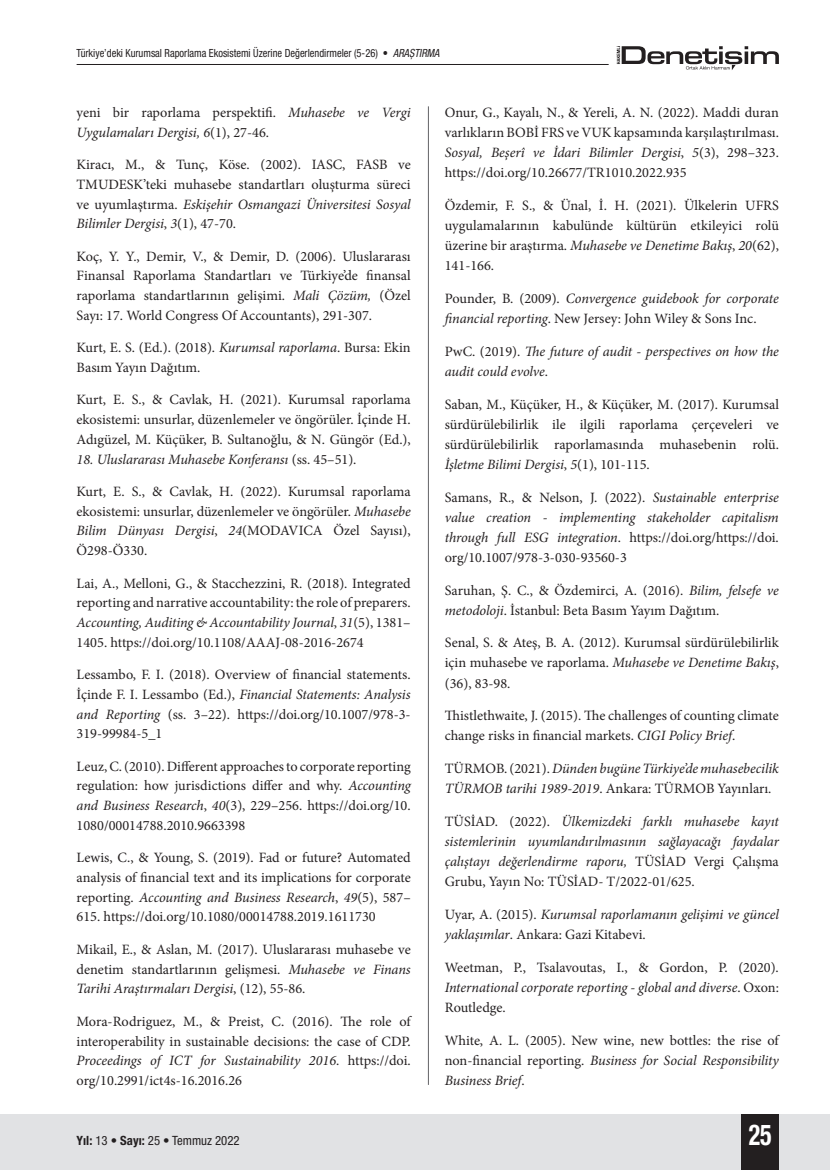
<style>
.page{position:relative;width:830px;height:1170px;background:#fff}
.page>*{position:absolute;margin:0;border:0;box-sizing:border-box;transform-origin:0 0}
.t1{font:700 condensed 28.8px "Helvetica Neue LT Pro";color:#fff;scale:.83 1}
.t2{font:14.25px/19.6px "Minion Pro";color:#231f20;text-align:justify}
.t3{font:italic 14.25px/20.1px "Minion Pro";letter-spacing:-.01em;color:#231f20}
.t4{font:condensed 12.75px "Helvetica Neue LT Pro";color:#231f20}
.t5{font:condensed 11.25px "Helvetica Neue LT Pro";color:#231f20;scale:.93 1}
.s1{font-style:italic}
.s2{font-style:normal}
.s3{font-weight:700}
</style>
<div class="page">
<div style="left:0;top:1114px;width:829px;height:55px;background:#e1e2e4"></div>
<div style="left:741px;top:1114px;width:37px;height:55px;background:#231f20"></div>
<hr style="left:77px;top:64px;width:531px;height:1px;background:#231f20">
<svg style="left:616px;top:46px;width:162px;height:24px"></svg>
<hr style="left:428px;top:106px;width:1px;height:978px;background:#636366">
<p class="t5" style="left:77px;top:47px;width:391px">Türkiye’deki Kurumsal Raporlama Ekosistemi Üzerine Değerlendirmeler (5-26) • <span class="s1">ARAŞTIRMA</span></p>
<p class="t2" style="left:77px;top:103px;width:335px">yeni bir raporlama perspektifi. <span class="s1">Muhasebe ve Vergi<br>Uygulamaları Dergisi, 6</span>(1), 27-46.</p>
<p class="t2" style="left:77px;top:155px;width:335px">Kiracı, M., &amp; Tunç, Köse. (2002). IASC, FASB ve TMUDESK’teki muhasebe standartları oluşturma süreci ve uyumlaştırma. <span class="s1">Eskişehir Osmangazi Üniversitesi Sosyal Bilimler Dergisi</span>, <span class="s1">3</span>(1), 47-70.</p>
<p class="t2" style="left:77px;top:246px;width:335px">Koç, Y. Y., Demir, V., &amp; Demir, D. (2006). Uluslararası Finansal Raporlama Standartları ve Türkiye’de finansal raporlama standartlarının gelişimi. <span class="s1">Mali Çözüm,</span> (Özel Sayı: 17. World Congress Of Accountants), 291-307.</p>
<p class="t2" style="left:77px;top:338px;width:335px">Kurt, E. S. (Ed.). (2018). <span class="s1">Kurumsal raporlama</span>. Bursa: Ekin<br>Basım Yayın Dağıtım.</p>
<p class="t2" style="left:77px;top:390px;width:335px">Kurt, E. S., &amp; Cavlak, H. (2021). Kurumsal raporlama ekosistemi: unsurlar, düzenlemeler ve öngörüler. İçinde H.<br>Adıgüzel, M. Küçüker, B. Sultanoğlu, &amp; N. Güngör (Ed.),</p>
<p class="t3" style="left:77px;top:449px;width:281px">18. Uluslararası Muhasebe Konferansı <span class="s2">(ss. 45–51).</span></p>
<p class="t2" style="left:77px;top:481px;width:335px">Kurt, E. S., &amp; Cavlak, H. (2022). Kurumsal raporlama ekosistemi: unsurlar, düzenlemeler ve öngörüler. <span class="s1">Muhasebe Bilim Dünyası Dergisi</span>, <span class="s1">24</span>(MODAVICA Özel Sayısı), Ö298-Ö330.</p>
<p class="t2" style="left:77px;top:573px;width:335px">Lai, A., Melloni, G., &amp; Stacchezzini, R. (2018). Integrated reporting and narrative accountability: the role of preparers.<br><span class="s1">Accounting, Auditing &amp; Accountability Journal</span>, <span class="s1">31</span>(5), 1381– 1405. https://doi.org/10.1108/AAAJ-08-2016-2674</p>
<p class="t2" style="left:77px;top:664px;width:335px">Lessambo, F. I. (2018). Overview of financial statements.<br>İçinde F. I. Lessambo (Ed.), <span class="s1">Financial Statements: Analysis and Reporting</span> (ss. 3–22). https://doi.org/10.1007/978-3- 319-99984-5_1</p>
<p class="t2" style="left:77px;top:756px;width:335px">Leuz, C. (2010). Different approaches to corporate reporting regulation: how jurisdictions differ and why. <span class="s1">Accounting and Business Research</span>, <span class="s1">40</span>(3), 229–256. https://doi.org/10.<br>1080/00014788.2010.9663398</p>
<p class="t2" style="left:77px;top:848px;width:335px">Lewis, C., &amp; Young, S. (2019). Fad or future? Automated analysis of financial text and its implications for corporate reporting. <span class="s1">Accounting and Business Research</span>, <span class="s1">49</span>(5), 587– 615. https://doi.org/10.1080/00014788.2019.1611730</p>
<p class="t2" style="left:77px;top:939px;width:335px">Mikail, E., &amp; Aslan, M. (2017). Uluslararası muhasebe ve denetim standartlarının gelişmesi. <span class="s1">Muhasebe ve Finans Tarihi Araştırmaları Dergisi</span>, (12), 55-86.</p>
<p class="t2" style="left:77px;top:1011px;width:335px">Mora-Rodriguez, M., &amp; Preist, C. (2016). The role of interoperability in sustainable decisions: the case of CDP.<br><span class="s1">Proceedings of ICT for Sustainability 2016</span>. https://doi. org/10.2991/ict4s-16.2016.26</p>
<p class="t2" style="left:444px;top:102px;width:335px;line-height:20.1px">Onur, G., Kayalı, N., &amp; Yereli, A. N. (2022). Maddi duran varlıkların BOBİ FRS ve VUK kapsamında karşılaştırılması.<br><span class="s1">Sosyal, Beşerî ve İdari Bilimler Dergisi</span>, <span class="s1">5</span>(3), 298–323. https://doi.org/10.26677/TR1010.2022.935</p>
<p class="t2" style="left:444px;top:195px;width:335px;line-height:20.1px">Özdemir, F. S., &amp; Ünal, İ. H. (2021). Ülkelerin UFRS uygulamalarının kabulünde kültürün etkileyici rolü üzerine bir araştırma. <span class="s1">Muhasebe ve Denetime Bakış</span>, <span class="s1">20</span>(62), 141-166.</p>
<p class="t3" style="left:444px;top:288px;width:335px"><span class="s2">Pounder, B. (2009).</span> Convergence guidebook for corporate financial reporting<span class="s2">. New Jersey: John Wiley &amp; Sons Inc.</span></p>
<p class="t3" style="left:444px;top:341px;width:335px"><span class="s2">PwC. (2019).</span> The future of audit - perspectives on how the audit could evolve<span class="s2">.</span></p>
<p class="t2" style="left:444px;top:394px;width:335px;line-height:20.1px">Saban, M., Küçüker, H., &amp; Küçüker, M. (2017). Kurumsal sürdürülebilirlik ile ilgili raporlama çerçeveleri ve sürdürülebilirlik raporlamasında muhasebenin rolü.<br><span class="s1">İşletme Bilimi Dergisi</span>, <span class="s1">5</span>(1), 101-115.</p>
<p class="t3" style="left:444px;top:487px;width:335px;text-align:justify"><span class="s2">Samans, R., &amp; Nelson, J. (2022).</span> Sustainable enterprise value creation - implementing stakeholder capitalism through full ESG integration<span class="s2">. https://doi.org/https://doi. org/10.1007/978-3-030-93560-3</span></p>
<p class="t2" style="left:444px;top:580px;width:335px;line-height:20.1px">Saruhan, Ş. C., &amp; Özdemirci, A. (2016). <span class="s1">Bilim, felsefe ve metodoloji</span>. İstanbul: Beta Basım Yayım Dağıtım.</p>
<p class="t2" style="left:444px;top:632px;width:335px;line-height:20.1px">Senal, S. &amp; Ateş, B. A. (2012). Kurumsal sürdürülebilirlik için muhasebe ve raporlama. <span class="s1">Muhasebe ve Denetime Bakış</span>, (36), 83-98.</p>
<p class="t2" style="left:444px;top:705px;width:335px;line-height:20.1px">Thistlethwaite, J. (2015). The challenges of counting climate change risks in financial markets. <span class="s1">CIGI Policy Brief</span>.</p>
<p class="t3" style="left:444px;top:758px;width:335px"><span class="s2">TÜRMOB. (2021).</span> Dünden bugüne Türkiye’de muhasebecilik<br>TÜRMOB tarihi 1989-2019<span class="s2">. Ankara: TÜRMOB Yayınları.</span></p>
<p class="t3" style="left:444px;top:811px;width:335px;text-align:justify"><span class="s2">TÜSİAD. (2022).</span> Ülkemizdeki farklı muhasebe kayıt sistemlerinin uyumlandırılmasının sağlayacağı faydalar çalıştayı değerlendirme raporu, <span class="s2">TÜSİAD Vergi Çalışma Grubu, Yayın No: TÜSİAD- T/2022-01/625.</span></p>
<p class="t3" style="left:444px;top:904px;width:335px"><span class="s2">Uyar, A. (2015).</span> Kurumsal raporlamanın gelişimi ve güncel yaklaşımlar<span class="s2">. Ankara: Gazi Kitabevi.</span></p>
<p class="t2" style="left:444px;top:957px;width:335px;line-height:20.1px">Weetman, P., Tsalavoutas, I., &amp; Gordon, P. (2020).<br><span class="s1">International corporate reporting - global and diverse</span>. Oxon:<br>Routledge.</p>
<p class="t2" style="left:444px;top:1030px;width:335px;line-height:20.1px">White, A. L. (2005). New wine, new bottles: the rise of non-financial reporting. <span class="s1">Business for Social Responsibility Business Brief</span>.</p>
<p class="t4" style="left:77px;top:1133px;width:164px"><span class="s3">Yıl:</span> 13 <span class="s3">• Sayı:</span> 25 <span class="s3">•</span> Temmuz 2022</p>
<h1 class="t1" style="left:748px;top:1117px;width:29px">25</h1>
</div>
